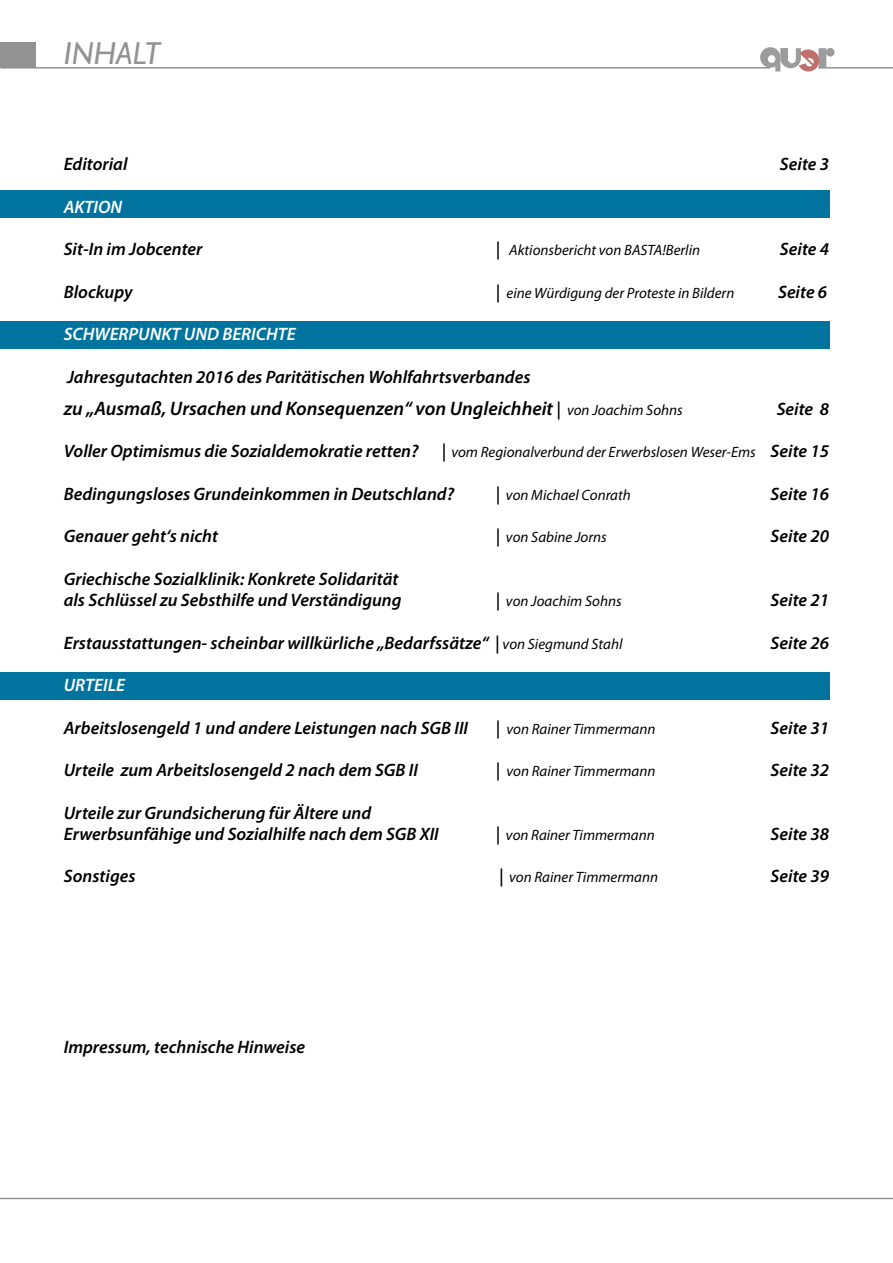
<style>
.page{position:relative;width:893px;height:1263px;background:#fff}
.page>*{position:absolute;margin:0;border:0;box-sizing:border-box;transform-origin:0 0}
.t1{font:italic 31.65px "Gill Sans";letter-spacing:.01em;color:#919291}
.t2{font:italic 600 19.5px "Myriad Pro";color:#000}
.t3{font:italic 600 18px/21.3px "Myriad Pro";color:#000}
.t4{font:italic 600 18px "Myriad Pro";color:#fff}
.t5{font:italic 15px "Myriad Pro";color:#000}
.s1{font-weight:600;font-size:18px}
.s2{font-size:18px}
.s3{font-weight:400;font-size:15px}
</style>
<div class="page">
<div style="left:0;top:42px;width:35px;height:26px;background:#919291"></div>
<svg style="left:760px;top:47px;width:74px;height:25px"></svg>
<hr style="left:1px;top:67px;width:769px;height:2px;background:#919291">
<hr style="left:819px;top:67px;width:74px;height:2px;background:#919291">
<hr style="left:0;top:1198px;width:893px;height:1px;background:#919291">
<div style="left:0;top:322px;width:829px;height:27px;background:#00749e"></div>
<div style="left:0;top:672px;width:829px;height:27px;background:#00749e"></div>
<div style="left:0;top:191px;width:829px;height:27px;background:#00749e"></div>
<h1 class="t1" style="left:64px;top:36px;width:98px">inhalt</h1>
<p class="t3" style="left:64px;top:153px;width:65px">Editorial</p>
<p class="t3" style="left:780px;top:153px;width:51px">Seite 3</p>
<p class="t4" style="left:64px;top:195px;width:60px">AKTION</p>
<p class="t3" style="left:64px;top:238px;width:140px">Sit-In im Jobcenter</p>
<p class="t5" style="left:496px;top:241px;width:206px"><span class="s1">|</span> Aktionsbericht von BASTA!Berlin</p>
<p class="t3" style="left:780px;top:238px;width:51px">Seite 4</p>
<p class="t3" style="left:64px;top:280px;width:70px">Blockupy</p>
<p class="t5" style="left:496px;top:283px;width:240px"><span class="s1">|</span> eine Würdigung der Proteste in Bildern</p>
<p class="t3" style="left:778px;top:280px;width:51px">Seite 6</p>
<p class="t4" style="left:64px;top:323px;width:234px">SCHWERPUNKT UND BERICHTE</p>
<p class="t3" style="left:67px;top:366px;width:465px">Jahresgutachten 2016 des Paritätischen Wohlfahrtsverbandes</p>
<p class="t2" style="left:64px;top:396px;width:620px">zu „Ausmaß, Ursachen und Konsequenzen“ von Ungleichheit <span class="s2">|</span> <span class="s3">von Joachim Sohns</span></p>
<p class="t3" style="left:777px;top:397px;width:54px">Seite 8</p>
<p class="t3" style="left:64px;top:440px;width:356px">Voller Optimismus die Sozialdemokratie retten?</p>
<p class="t5" style="left:442px;top:443px;width:389px"><span class="s1">|</span> vom Regionalverbund der Erwerbslosen Weser-Ems <span class="s1">Seite 15</span></p>
<p class="t3" style="left:64px;top:482px;width:392px">Bedingungsloses Grundeinkommen in Deutschland?</p>
<p class="t5" style="left:496px;top:485px;width:136px"><span class="s1">|</span> von Michael Conrath</p>
<p class="t3" style="left:771px;top:482px;width:60px">Seite 16</p>
<p class="t3" style="left:64px;top:525px;width:156px">Genauer geht‘s nicht</p>
<p class="t5" style="left:496px;top:528px;width:112px"><span class="s1">|</span> von Sabine Jorns</p>
<p class="t3" style="left:771px;top:525px;width:60px">Seite 20</p>
<p class="t3" style="left:64px;top:567px;width:339px">Griechische Sozialklinik: Konkrete Solidarität als Schlüssel zu Sebsthilfe und Verständigung</p>
<p class="t5" style="left:496px;top:592px;width:127px"><span class="s1">|</span> von Joachim Sohns</p>
<p class="t3" style="left:771px;top:589px;width:60px">Seite 21</p>
<p class="t3" style="left:64px;top:631px;width:560px">Erstausstattungen- scheinbar willkürliche „Bedarfssätze“ | <span class="s3">von Siegmund Stahl</span></p>
<p class="t3" style="left:771px;top:631px;width:60px">Seite 26</p>
<p class="t4" style="left:64px;top:673px;width:63px">URTEILE</p>
<p class="t3" style="left:64px;top:716px;width:406px">Arbeitslosengeld 1 und andere Leistungen nach SGB III</p>
<p class="t5" style="left:496px;top:719px;width:161px"><span class="s1">|</span> von Rainer Timmermann</p>
<p class="t3" style="left:771px;top:716px;width:60px">Seite 31</p>
<p class="t3" style="left:64px;top:759px;width:356px">Urteile zum Arbeitslosengeld 2 nach dem SGB II</p>
<p class="t5" style="left:496px;top:762px;width:161px"><span class="s1">|</span> von Rainer Timmermann</p>
<p class="t3" style="left:771px;top:759px;width:60px">Seite 32</p>
<p class="t3" style="left:64px;top:801px;width:377px">Urteile zur Grundsicherung für Ältere und<br>Erwerbsunfähige und Sozialhilfe nach dem SGB XII</p>
<p class="t5" style="left:496px;top:825px;width:161px"><span class="s1">|</span> von Rainer Timmermann</p>
<p class="t3" style="left:771px;top:823px;width:60px">Seite 38</p>
<p class="t3" style="left:64px;top:865px;width:73px">Sonstiges</p>
<p class="t5" style="left:499px;top:868px;width:161px"><span class="s1">|</span> von Rainer Timmermann</p>
<p class="t3" style="left:771px;top:865px;width:60px">Seite 39</p>
<p class="t3" style="left:64px;top:1035px;width:243px">Impressum, technische Hinweise</p>
</div>
